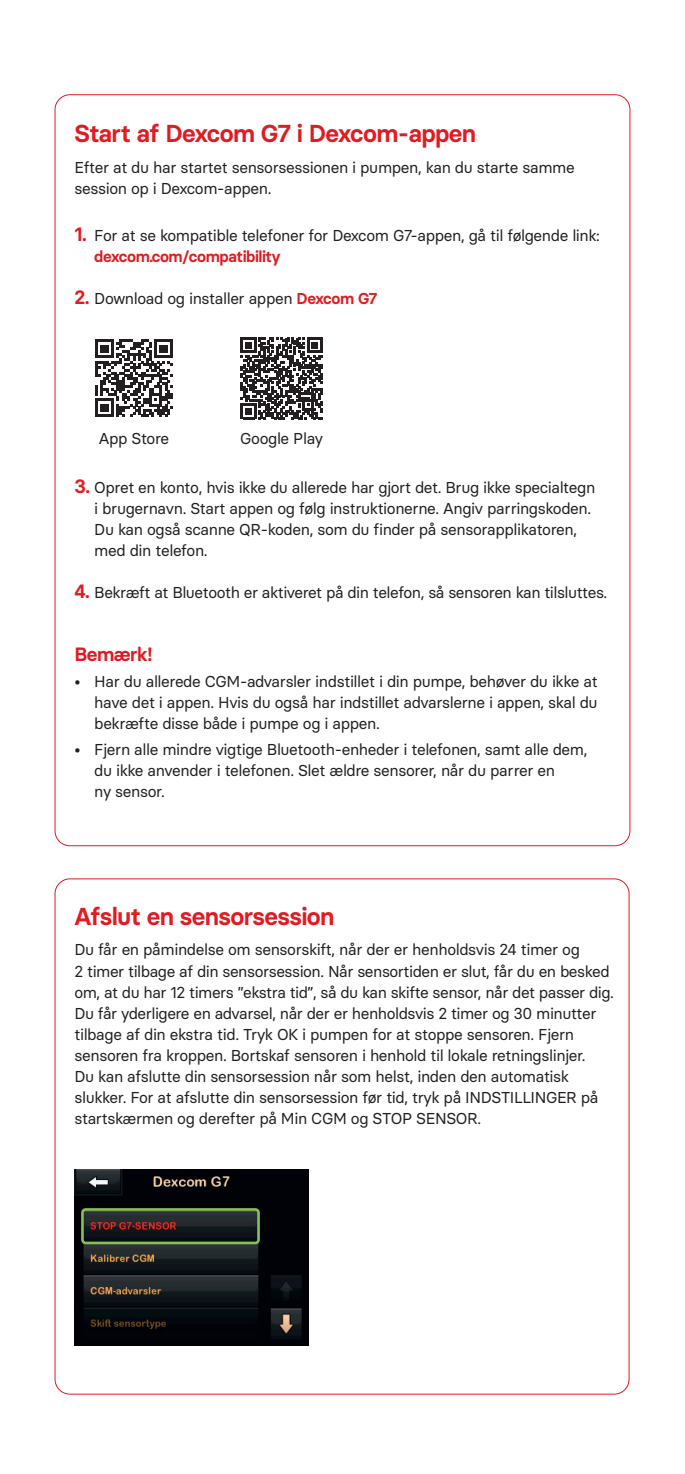
<style>
.page{position:relative;width:685px;height:1474px;background:#fff}
.page>*{position:absolute;margin:0;border:0;box-sizing:border-box;transform-origin:0 0}
.t1{font:600 24.5px "Basier Circle";letter-spacing:-.025em;color:#e21a21}
.t2{font:600 19.25px "Basier Circle";letter-spacing:-.025em;color:#e21a21}
.t3{font:15.75px/21px "Basier Circle";letter-spacing:-.025em;color:#231f20}
.s1{font-weight:600;font-size:19.25px;color:#e21a21}
.s2{font-weight:600;color:#e21a21}
</style>
<div class="page">
<img style="left:74px;top:1169px;width:234px;height:175px">
<div style="left:81px;top:1208px;width:179px;height:36px;border:3px solid #86c154;border-radius:3px"></div>
<svg style="left:95px;top:339px;width:78px;height:78px"></svg>
<svg style="left:241px;top:337px;width:81px;height:82px"></svg>
<h1 class="t1" style="left:74px;top:118px;width:403px">Start af Dexcom G7 i Dexcom-appen</h1>
<p class="t3" style="left:74px;top:156px;width:502px">Efter at du har startet sensorsessionen i pumpen, kan du starte samme session op i Dexcom-appen.</p>
<p class="t3" style="left:94px;top:224px;width:507px;text-indent:-20px"><span class="s1">1.</span> For at se kompatible telefoner for Dexcom G7-appen, gå til følgende link: <span class="s2">dexcom.com/compatibility</span></p>
<p class="t3" style="left:74px;top:287px;width:304px"><span class="s1">2.</span> Download og installer appen <span class="s2">Dexcom G7</span></p>
<p class="t3" style="left:99px;top:428px;width:72px">App Store</p>
<p class="t3" style="left:240px;top:428px;width:84px">Google Play</p>
<p class="t3" style="left:94px;top:476px;width:502px;text-indent:-20px"><span class="s1">3.</span> Opret en konto, hvis ikke du allerede har gjort det. Brug ikke specialtegn i brugernavn. Start appen og følg instruktionerne. Angiv parringskoden.<br>Du kan også scanne QR-koden, som du finder på sensorapplikatoren, med din telefon.</p>
<p class="t3" style="left:74px;top:581px;width:534px"><span class="s1">4.</span> Bekræft at Bluetooth er aktiveret på din telefon, så sensoren kan tilsluttes.</p>
<p class="t2" style="left:74px;top:642px;width:79px">Bemærk!</p>
<p class="t3" style="left:94px;top:670px;width:505px;text-align:justify;text-indent:-20px">• Har du allerede CGM-advarsler indstillet i din pumpe, behøver du ikke at have det i appen. Hvis du også har indstillet advarslerne i appen, skal du bekræfte disse både i pumpe og i appen.</p>
<p class="t3" style="left:94px;top:738px;width:494px;text-indent:-20px">• Fjern alle mindre vigtige Bluetooth-enheder i telefonen, samt alle dem, du ikke anvender i telefonen. Slet ældre sensorer, når du parrer en<br>ny sensor.</p>
<h1 class="t1" style="left:74px;top:900px;width:261px">Afslut en sensorsession</h1>
<p class="t3" style="left:74px;top:939px;width:541px">Du får en påmindelse om sensorskift, når der er henholdsvis 24 timer og<br>2 timer tilbage af din sensorsession. Når sensortiden er slut, får du en besked om, at du har 12 timers ”ekstra tid”, så du kan skifte sensor, når det passer dig.<br>Du får yderligere en advarsel, når der er henholdsvis 2 timer og 30 minutter tilbage af din ekstra tid. Tryk OK i pumpen for at stoppe sensoren. Fjern sensoren fra kroppen. Bortskaf sensoren i henhold til lokale retningslinjer.<br>Du kan afslutte din sensorsession når som helst, inden den automatisk slukker. For at afslutte din sensorsession før tid, tryk på INDSTILLINGER på startskærmen og derefter på Min CGM og STOP SENSOR.</p>
</div>
